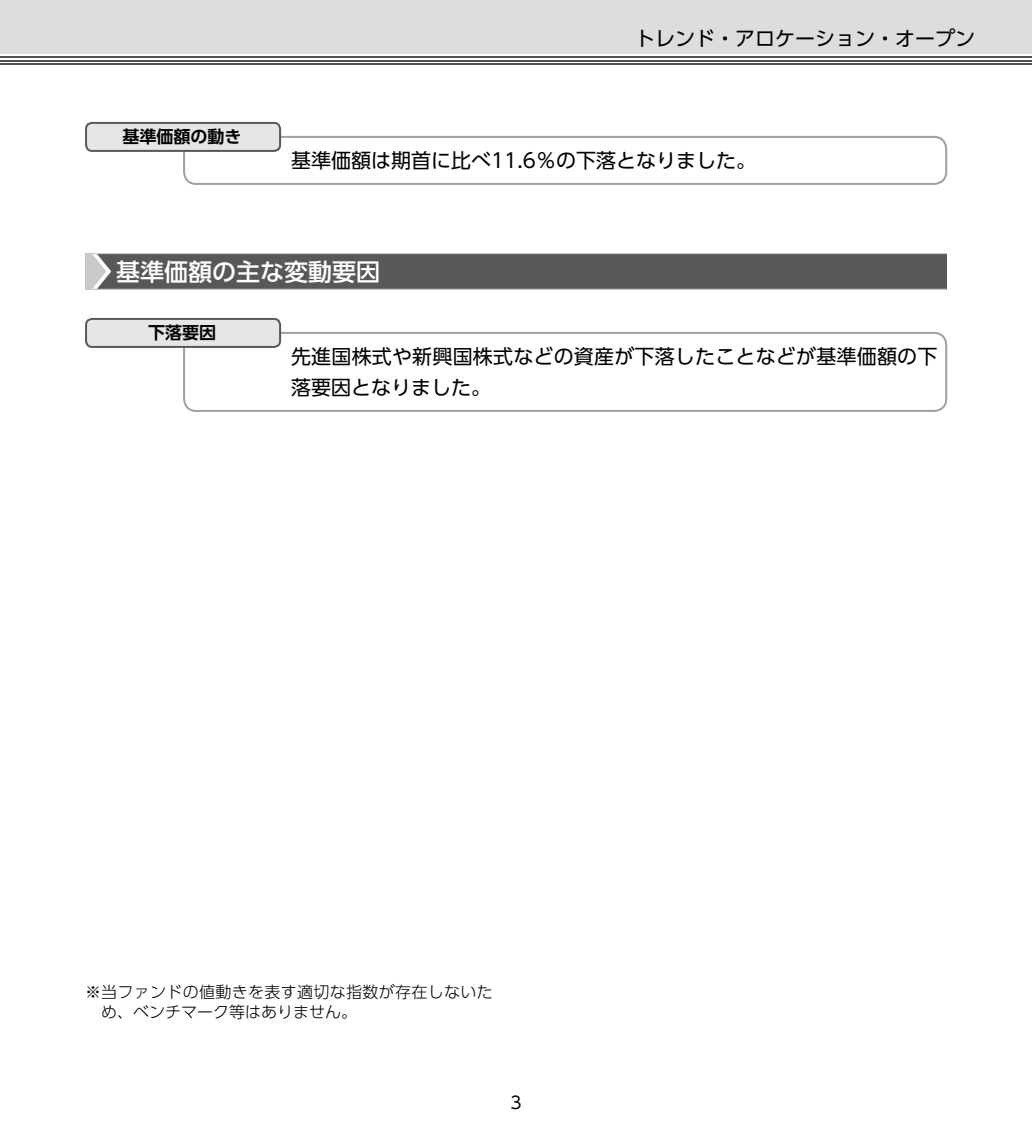
<style>
.page{position:relative;width:1032px;height:1134px;background:#fff}
.page>*{position:absolute;margin:0;border:0;box-sizing:border-box;transform-origin:0 0}
.t1{font:500 24px "UD Shin Go Pro";color:#fff}
.t2{font:20px/31px "UD Shin Go Pro";color:#000}
.t3{font:700 17px "UD Shin Go Pro De";color:#000}
.t4{font:17px "UD Shin Go Pro";color:#000}
.t5{font:300 16px/20px "UD Shin Go Pro";letter-spacing:.02em;color:#000}
</style>
<div class="page">
<div style="left:0;top:0;width:1032px;height:54px;background:#dcdddd"></div>
<hr style="left:0;top:63px;width:1032px;height:2px;background:#545251">
<hr style="left:0;top:60px;width:1032px;height:1px;background:#545251">
<hr style="left:0;top:56px;width:1032px;height:2px;background:#545251">
<div style="left:183px;top:136px;width:764px;height:49px;border:2px solid #9fa0a0;border-radius:12px"></div>
<div style="left:86px;top:123px;width:194px;height:28px;background:#e6e6e6;border-radius:6px"></div>
<div style="left:85px;top:122px;width:196px;height:30px;border:2px solid #595757;border-radius:6px"></div>
<div style="left:85px;top:253px;width:862px;height:36px;background:#595757"></div>
<hr style="left:85px;top:289px;width:861px;height:1px;background:#c9caca">
<hr style="left:85px;top:253px;width:862px;height:1px;background:#c9caca">
<svg style="left:85px;top:254px;width:26px;height:35px"></svg>
<div style="left:183px;top:332px;width:764px;height:80px;border:2px solid #9fa0a0;border-radius:12px"></div>
<div style="left:86px;top:319px;width:194px;height:28px;background:#e6e6e6;border-radius:6px"></div>
<div style="left:85px;top:318px;width:196px;height:30px;border:2px solid #595757;border-radius:6px"></div>
<p class="t3" style="left:123px;top:123px;width:120px">基準価額の動き</p>
<p class="t2" style="left:635px;top:22px;width:341px">トレンド・アロケーション・オープン</p>
<p class="t2" style="left:291px;top:144px;width:466px">基準価額は期首に比べ11.6％の下落となりました。</p>
<p class="t1" style="left:116px;top:252px;width:265px">基準価額の主な変動要因</p>
<p class="t3" style="left:148px;top:319px;width:69px">下落要因</p>
<p class="t2" style="left:291px;top:340px;width:648px">先進国株式や新興国株式などの資産が下落したことなどが基準価額の下落要因となりました。</p>
<p class="t5" style="left:101px;top:981px;width:393px;text-indent:-16px">※当ファンドの値動きを表す適切な指数が存在しないため、ベンチマーク等はありません。</p>
<p class="t4" style="left:510px;top:1089px;width:13px">3</p>
</div>
